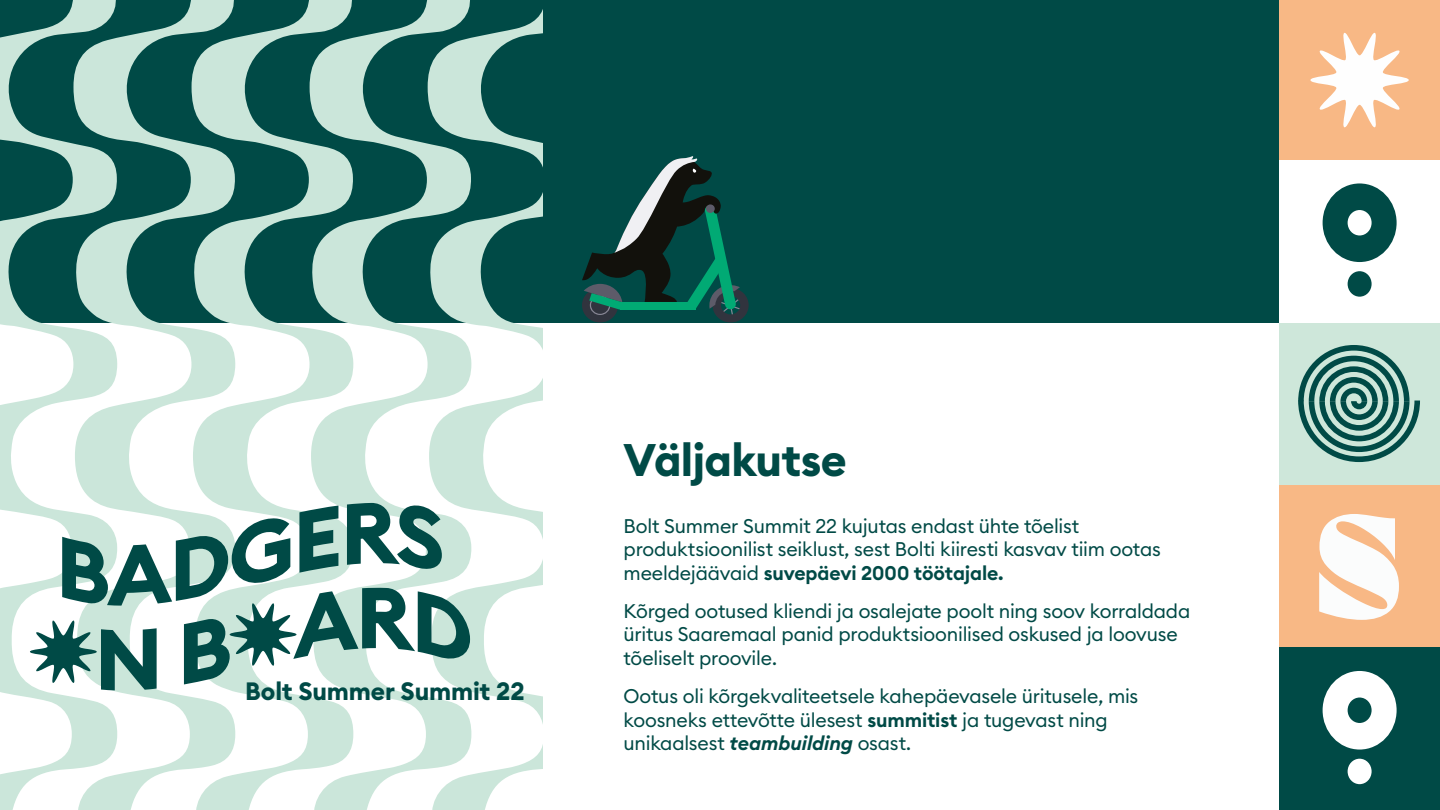
<style>
.page{position:relative;width:1440px;height:810px;background:#fff}
.page>*{position:absolute;margin:0;border:0;box-sizing:border-box;transform-origin:0 0}
.t1{font:700 45px "Euclid Circular B";letter-spacing:-.015em;color:#004a46}
.t2{font:700 24.75px "Euclid Circular B";letter-spacing:-.005em;color:#004a46}
.t3{font:19.5px/23.4px "Euclid Circular B";letter-spacing:-.01em;color:#004a46}
.s1{font-weight:600}
.s2{font-weight:600;font-style:italic}
</style>
<div class="page">
<div style="left:0;top:0;width:1282px;height:322px;background:#004a46"></div>
<svg style="left:118px;top:0;width:74px;height:810px"></svg>
<svg style="left:0;top:0;width:118px;height:810px"></svg>
<svg style="left:192px;top:0;width:118px;height:810px"></svg>
<svg style="left:310px;top:0;width:118px;height:810px"></svg>
<svg style="left:428px;top:0;width:114px;height:810px"></svg>
<svg style="left:582px;top:156px;width:167px;height:166px"></svg>
<div style="left:706px;top:204px;width:9px;height:9px;background:#5d5b69;border-radius:50%"></div>
<svg style="left:30px;top:503px;width:440px;height:187px"></svg>
<div style="left:1279px;top:485px;width:161px;height:163px;background:#f8b885"></div>
<svg style="left:1319px;top:514px;width:80px;height:106px"></svg>
<div style="left:1279px;top:322px;width:160px;height:163px;background:#cee7da"></div>
<div style="left:1279px;top:0;width:161px;height:161px;background:#f8b885"></div>
<svg style="left:1298px;top:345px;width:122px;height:117px"></svg>
<div style="left:1279px;top:648px;width:161px;height:162px;background:#004a46"></div>
<div style="left:1279px;top:160px;width:161px;height:162px;background:#fff"></div>
<svg style="left:1323px;top:671px;width:74px;height:79px"></svg>
<div style="left:1348px;top:759px;width:24px;height:25px;background:#fff;border-radius:50%"></div>
<svg style="left:1323px;top:183px;width:74px;height:79px"></svg>
<div style="left:1348px;top:271px;width:24px;height:26px;background:#004a46;border-radius:50%"></div>
<svg style="left:1310px;top:32px;width:99px;height:96px"></svg>
<p class="t2" style="left:245px;top:675px;width:281px">Bolt Summer Summit 22</p>
<h1 class="t1" style="left:624px;top:431px;width:225px">Väljakutse</h1>
<p class="t3" style="left:624px;top:514px;width:539px">Bolt Summer Summit 22 kujutas endast ühte tõelist produktsioonilist seiklust, sest Bolti kiiresti kasvav tiim ootas meeldejäävaid <span class="s1">suvepäevi 2000 töötajale.</span></p>
<p class="t3" style="left:624px;top:599px;width:568px">Kõrged ootused kliendi ja osalejate poolt ning soov korraldada üritus Saaremaal panid produktsioonilised oskused ja loovuse tõeliselt proovile.</p>
<p class="t3" style="left:624px;top:684px;width:516px">Ootus oli kõrgekvaliteetsele kahepäevasele üritusele, mis koosneks ettevõtte ülesest <span class="s1">summitist</span> ja tugevast ning unikaalsest <span class="s2">teambuilding</span> osast.</p>
</div>
